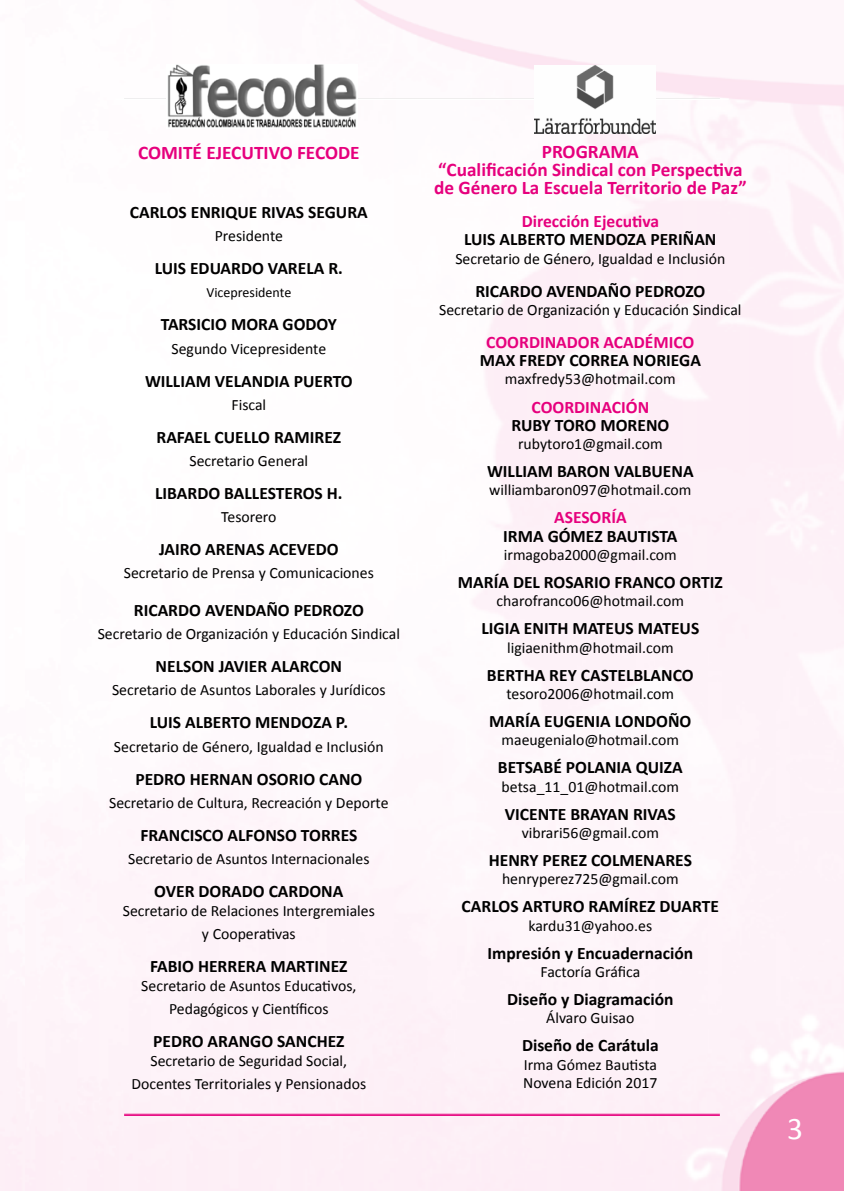
<style>
.page{position:relative;width:844px;height:1191px;background:#fff}
.page>*{position:absolute;margin:0;border:0;box-sizing:border-box;transform-origin:0 0}
.t1{font:31.5px "Calibri";color:#fff}
.t2{font:700 19.25px/18.2px "Calibri";color:#e6007d;text-align:center}
.t3{font:700 17.5px "Calibri";color:#000}
.t4{font:700 17.5px "Calibri";color:#e6007d}
.t5{font:15.75px/23.1px "Calibri";color:#000;text-align:center}
.t6{font:14px "Calibri";color:#000}
</style>
<div class="page">
<div style="left:25px;top:0;width:818px;height:1191px;background:#fef6fa"></div>
<hr style="left:124px;top:1113px;width:595px;height:1px;background:#e6007d">
<hr style="left:124px;top:1115px;width:595px;height:1px;background:#e6007d">
<img style="left:0;top:0;width:1px;height:1191px">
<hr style="left:115px;top:98px;width:613px;height:2px;background:#fff">
<img style="left:534px;top:66px;width:121px;height:68px">
<img style="left:166px;top:65px;width:191px;height:64px">
<p class="t2" style="left:138px;top:142px;width:223px">COMITÉ EJECUTIVO FECODE</p>
<p class="t3" style="left:130px;top:200px;width:239px">CARLOS ENRIQUE RIVAS SEGURA</p>
<p class="t5" style="left:215px;top:224px;width:70px">Presidente</p>
<p class="t3" style="left:155px;top:256px;width:190px">LUIS EDUARDO VARELA R.</p>
<p class="t6" style="left:206px;top:283px;width:86px">Vicepresidente</p>
<p class="t3" style="left:161px;top:312px;width:178px">TARSICIO MORA GODOY</p>
<p class="t5" style="left:171px;top:336px;width:156px">Segundo Vicepresidente</p>
<p class="t3" style="left:145px;top:368px;width:209px">WILLIAM VELANDIA PUERTO</p>
<p class="t5" style="left:231px;top:392px;width:36px">Fiscal</p>
<p class="t3" style="left:156px;top:424px;width:186px">RAFAEL CUELLO RAMIREZ</p>
<p class="t5" style="left:189px;top:448px;width:120px">Secretario General</p>
<p class="t3" style="left:155px;top:481px;width:189px">LIBARDO BALLESTEROS H.</p>
<p class="t5" style="left:221px;top:505px;width:57px">Tesorero</p>
<p class="t3" style="left:159px;top:537px;width:181px">JAIRO ARENAS ACEVEDO</p>
<p class="t5" style="left:124px;top:561px;width:251px">Secretario de Prensa y Comunicaciones</p>
<p class="t3" style="left:134px;top:598px;width:231px">RICARDO AVENDAÑO PEDROZO</p>
<p class="t5" style="left:98px;top:622px;width:304px">Secretario de Organización y Educación Sindical</p>
<p class="t3" style="left:156px;top:654px;width:188px">NELSON JAVIER ALARCON</p>
<p class="t5" style="left:112px;top:678px;width:275px">Secretario de Asuntos Laborales y Jurídicos</p>
<p class="t3" style="left:150px;top:710px;width:200px">LUIS ALBERTO MENDOZA P.</p>
<p class="t5" style="left:114px;top:734px;width:271px">Secretario de Género, Igualdad e Inclusión</p>
<p class="t3" style="left:135px;top:766px;width:228px">PEDRO HERNAN OSORIO CANO</p>
<p class="t5" style="left:109px;top:790px;width:281px">Secretario de Cultura, Recreación y Deporte</p>
<p class="t3" style="left:140px;top:822px;width:218px">FRANCISCO ALFONSO TORRES</p>
<p class="t5" style="left:128px;top:846px;width:243px">Secretario de Asuntos Internacionales</p>
<p class="t3" style="left:154px;top:878px;width:191px">OVER DORADO CARDONA</p>
<p class="t5" style="left:123px;top:898px;width:253px">Secretario de Relaciones Intergremiales y Cooperativas</p>
<p class="t3" style="left:150px;top:953px;width:199px">FABIO HERRERA MARTINEZ</p>
<p class="t5" style="left:141px;top:973px;width:216px">Secretario de Asuntos Educativos,<br>Pedagógicos y Científicos</p>
<p class="t3" style="left:153px;top:1028px;width:193px">PEDRO ARANGO SANCHEZ</p>
<p class="t5" style="left:131px;top:1048px;width:236px">Secretario de Seguridad Social,<br>Docentes Territoriales y Pensionados</p>
<p class="t2" style="left:434px;top:141px;width:314px">PROGRAMA<br>“Cualificación Sindical con Perspectiva de Género La Escuela Territorio de Paz”</p>
<p class="t4" style="left:521px;top:209px;width:139px">Dirección Ejecutiva</p>
<p class="t3" style="left:464px;top:227px;width:254px">LUIS ALBERTO MENDOZA PERIÑAN</p>
<p class="t5" style="left:455px;top:246px;width:271px">Secretario de Género, Igualdad e Inclusión</p>
<p class="t3" style="left:475px;top:278px;width:231px">RICARDO AVENDAÑO PEDROZO</p>
<p class="t5" style="left:439px;top:298px;width:304px">Secretario de Organización y Educación Sindical</p>
<p class="t4" style="left:486px;top:330px;width:209px">COORDINADOR ACADÉMICO</p>
<p class="t3" style="left:479px;top:348px;width:222px">MAX FREDY CORREA NORIEGA</p>
<p class="t5" style="left:505px;top:367px;width:172px">maxfredy53@hotmail.com</p>
<p class="t4" style="left:531px;top:394px;width:119px">COORDINACIÓN</p>
<p class="t3" style="left:511px;top:412px;width:159px">RUBY TORO MORENO</p>
<p class="t5" style="left:518px;top:432px;width:146px">rubytoro1@gmail.com</p>
<p class="t3" style="left:487px;top:459px;width:208px">WILLIAM BARON VALBUENA</p>
<p class="t5" style="left:489px;top:478px;width:204px">williambaron097@hotmail.com</p>
<p class="t4" style="left:554px;top:505px;width:74px">ASESORÍA</p>
<p class="t3" style="left:503px;top:523px;width:176px">IRMA GÓMEZ BAUTISTA</p>
<p class="t5" style="left:503px;top:542px;width:174px">irmagoba2000@gmail.com</p>
<p class="t3" style="left:458px;top:570px;width:266px">MARÍA DEL ROSARIO FRANCO ORTIZ</p>
<p class="t5" style="left:496px;top:589px;width:189px">charofranco06@hotmail.com</p>
<p class="t3" style="left:481px;top:616px;width:219px">LIGIA ENITH MATEUS MATEUS</p>
<p class="t5" style="left:507px;top:635px;width:168px">ligiaenithm@hotmail.com</p>
<p class="t3" style="left:487px;top:662px;width:208px">BERTHA REY CASTELBLANCO</p>
<p class="t5" style="left:506px;top:681px;width:169px">tesoro2006@hotmail.com</p>
<p class="t3" style="left:489px;top:709px;width:204px">MARÍA EUGENIA LONDOÑO</p>
<p class="t5" style="left:501px;top:728px;width:179px">maeugenialo@hotmail.com</p>
<p class="t3" style="left:498px;top:755px;width:186px">BETSABÉ POLANIA QUIZA</p>
<p class="t5" style="left:501px;top:774px;width:179px">betsa_11_01@hotmail.com</p>
<p class="t3" style="left:504px;top:801px;width:172px">VICENTE BRAYAN RIVAS</p>
<p class="t5" style="left:521px;top:820px;width:139px">vibrari56@gmail.com</p>
<p class="t3" style="left:488px;top:848px;width:204px">HENRY PEREZ COLMENARES</p>
<p class="t5" style="left:502px;top:867px;width:178px">henryperez725@gmail.com</p>
<p class="t3" style="left:461px;top:894px;width:259px">CARLOS ARTURO RAMÍREZ DUARTE</p>
<p class="t5" style="left:528px;top:913px;width:125px">kardu31@yahoo.es</p>
<p class="t3" style="left:487px;top:940px;width:207px">Impresión y Encuadernación</p>
<p class="t5" style="left:540px;top:959px;width:101px">Factoría Gráfica</p>
<p class="t3" style="left:507px;top:986px;width:168px">Diseño y Diagramación</p>
<p class="t5" style="left:546px;top:1006px;width:90px">Álvaro Guisao</p>
<p class="t3" style="left:522px;top:1033px;width:138px">Diseño de Carátula</p>
<p class="t5" style="left:523px;top:1054px;width:136px;line-height:18.2px;text-align:left">Irma Gómez Bautista<br>Novena Edición 2017</p>
<h1 class="t1" style="left:787px;top:1106px;width:17px">3</h1>
</div>
